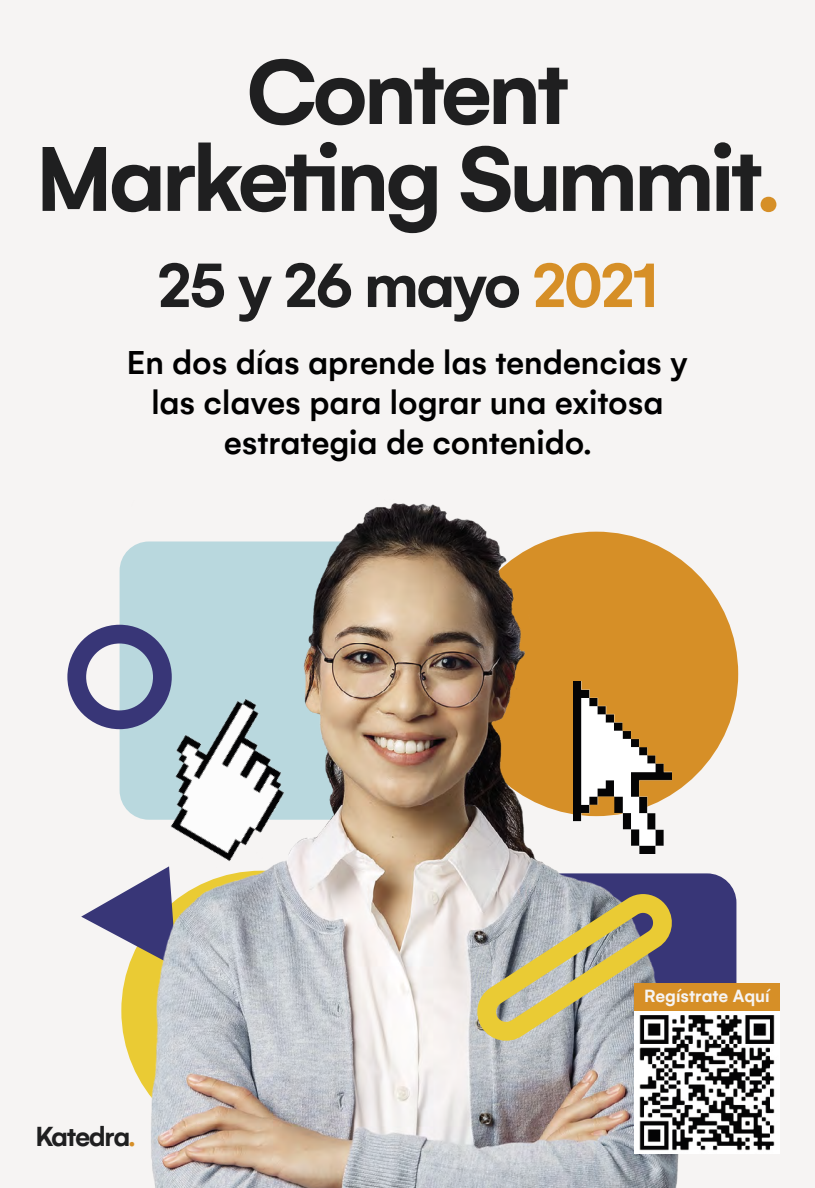
<style>
.page{position:relative;width:815px;height:1188px;background:#fff}
.page>*{position:absolute;margin:0;border:0;box-sizing:border-box;transform-origin:0 0}
.t1{font:600 99.62px/86.9px "Gelion";letter-spacing:-.04em;color:#1f1f20;text-align:center}
.t2{font:600 67.62px "Gelion";letter-spacing:-.04em;color:#1f1f20}
.t3{font:500 35px/40px "Gelion";color:#000;text-align:center}
.t4{font:600 29.25px "Gelion";letter-spacing:-.045em;color:#1f1f20}
.t5{font:600 18.75px "Gelion";color:#f6f4f3}
.s1{color:#d68f27}
</style>
<div class="page">
<div style="left:0;top:0;width:815px;height:1187px;background:#f6f4f3"></div>
<div style="left:454px;top:531px;width:284px;height:284px;background:#d68f27;border-radius:142px"></div>
<div style="left:701px;top:873px;width:35px;height:109px;background:#383677"></div>
<svg style="left:81px;top:898px;width:33px;height:36px"></svg>
<div style="left:67px;top:624px;width:105px;height:105px;border:19px solid #383677;border-radius:50%"></div>
<img style="left:114px;top:503px;width:587px;height:684px">
<svg style="left:286px;top:142px;width:51px;height:69px"></svg>
<img style="left:128px;top:681px;width:198px;height:198px">
<img style="left:634px;top:1010px;width:146px;height:143px">
<img style="left:574px;top:681px;width:98px;height:171px">
<svg style="left:473px;top:893px;width:203px;height:151px"></svg>
<div style="left:634px;top:982px;width:146px;height:28px;background:#d68f27"></div>
<h1 class="t1" style="left:36px;top:46px;width:745px">Content<br>Marke ng Summit<span class="s1">.</span></h1>
<h2 class="t2" style="left:157px;top:243px;width:503px">25 y 26 mayo <span class="s1">2021</span></h2>
<p class="t3" style="left:127px;top:341px;width:563px">En dos días aprende las tendencias y las claves para lograr una exitosa estrategia de contenido.</p>
<p class="t4" style="left:35px;top:1117px;width:101px">Katedra<span class="s1">.</span></p>
<p class="t5" style="left:644px;top:984px;width:127px">Regístrate Aquí</p>
</div>
